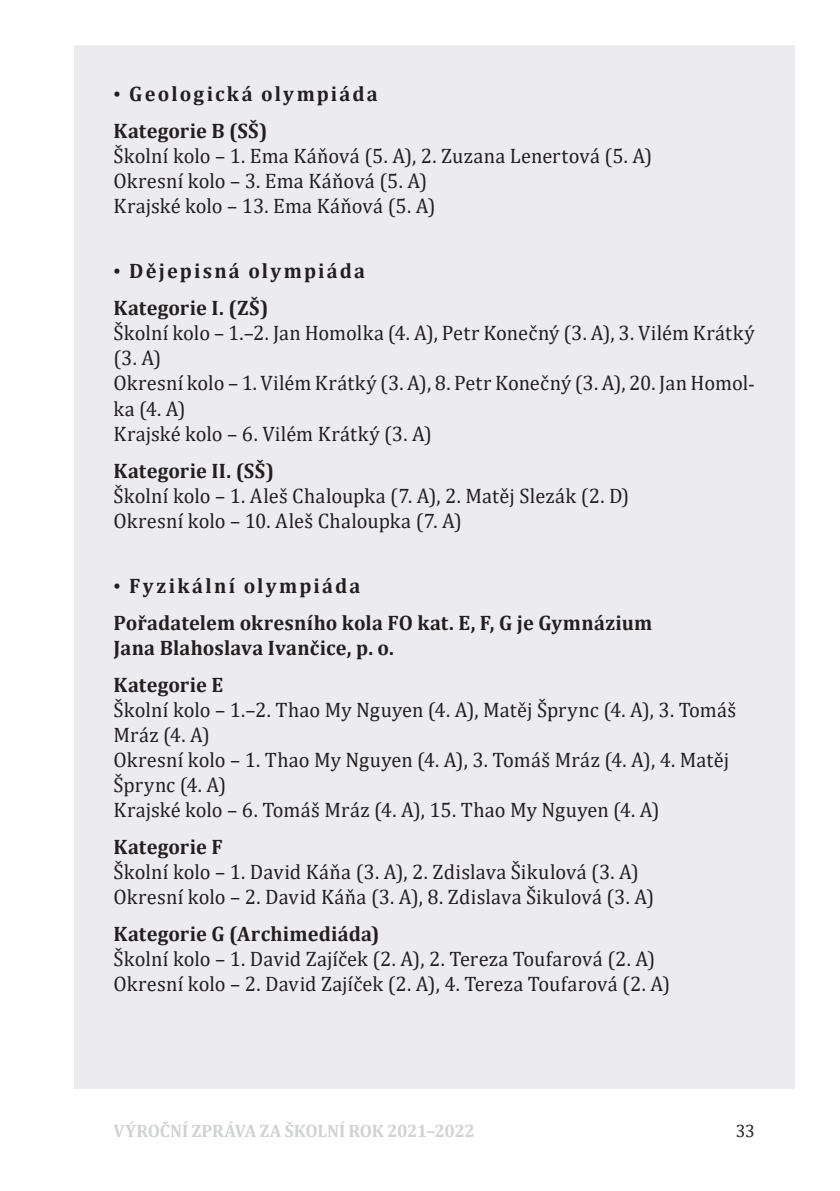
<style>
.page{position:relative;width:840px;height:1191px;background:#fff}
.page>*{position:absolute;margin:0;border:0;box-sizing:border-box;transform-origin:0 0}
.t1{font:21px/25px "Cambria";letter-spacing:.005em;color:#231f20}
.t2{font:700 21px/37px "Cambria";letter-spacing:.015em;color:#231f20}
.t3{font:700 21px/37px "Cambria";letter-spacing:.095em;color:#231f20}
.t4{font:700 18px "Cambria";letter-spacing:-.015em;color:#d1d2d4}
.t5{font:18px "Cambria";color:#231f20}
.s1{font-family:"Garamond";font-weight:400}
</style>
<div class="page">
<div style="left:74px;top:45px;width:720px;height:1044px;background:#ececee"></div>
<p class="t3" style="left:113px;top:75px;width:266px"><span class="s1">•</span> Geologická olympiáda<br>Kategorie B (SŠ)</p>
<p class="t1" style="left:113px;top:144px;width:540px">Školní kolo – 1. Ema Káňová (5. A), 2. Zuzana Lenertová (5. A)<br>Okresní kolo – 3. Ema Káňová (5. A)<br>Krajské kolo – 13. Ema Káňová (5. A)</p>
<p class="t3" style="left:113px;top:252px;width:253px"><span class="s1">•</span> Dějepisná olympiáda<br>Kategorie I. (ZŠ)</p>
<p class="t1" style="left:113px;top:321px;width:642px">Školní kolo – 1.–2. Jan Homolka (4. A), Petr Konečný (3. A), 3. Vilém Krátký (3. A)<br>Okresní kolo – 1. Vilém Krátký (3. A), 8. Petr Konečný (3. A), 20. Jan Homol&shy;ka (4. A)<br>Krajské kolo – 6. Vilém Krátký (3. A)</p>
<p class="t2" style="left:113px;top:451px;width:162px">Kategorie II. (SŠ)</p>
<p class="t1" style="left:113px;top:483px;width:517px">Školní kolo – 1. Aleš Chaloupka (7. A), 2. Matěj Slezák (2. D)<br>Okresní kolo -– 10. Aleš Chaloupka (7. A)</p>
<p class="t2" style="left:113px;top:566px;width:540px"><span class="s1">•</span> Fyzikální olympiáda<br>Pořadatelem okresního kola FO kat. E, F, G je Gymnázium</p>
<p class="t2" style="left:113px;top:628px;width:282px">Jana Blahoslava Ivančice, p. o.<br>Kategorie E</p>
<p class="t1" style="left:113px;top:697px;width:624px">Školní kolo – 1.–2. Thao My Nguyen (4. A), Matěj Šprync (4. A), 3. Tomáš Mráz (4. A)<br>Okresní kolo – 1. Thao My Nguyen (4. A), 3. Tomáš Mráz (4. A), 4. Matěj Šprync (4. A)<br>Krajské kolo – 6. Tomáš Mráz (4. A), 15. Thao My Nguyen (4. A)</p>
<p class="t2" style="left:113px;top:827px;width:111px">Kategorie F</p>
<p class="t1" style="left:113px;top:859px;width:542px">Školní kolo – 1. David Káňa (3. A), 2. Zdislava Šikulová (3. A)<br>Okresní kolo – 2. David Káňa (3. A), 8. Zdislava Šikulová (3. A)</p>
<p class="t2" style="left:113px;top:914px;width:267px">Kategorie G (Archimediáda)</p>
<p class="t1" style="left:113px;top:946px;width:558px">Školní kolo – 1. David Zajíček (2. A), 2. Tereza Toufarová (2. A)<br>Okresní kolo – 2. David Zajíček (2. A), 4. Tereza Toufarová (2. A)</p>
<p class="t4" style="left:113px;top:1118px;width:363px">VÝROČNÍ ZPRÁVA ZA ŠKOLNÍ ROK 2021–2022</p>
<p class="t5" style="left:735px;top:1120px;width:20px">33</p>
</div>
